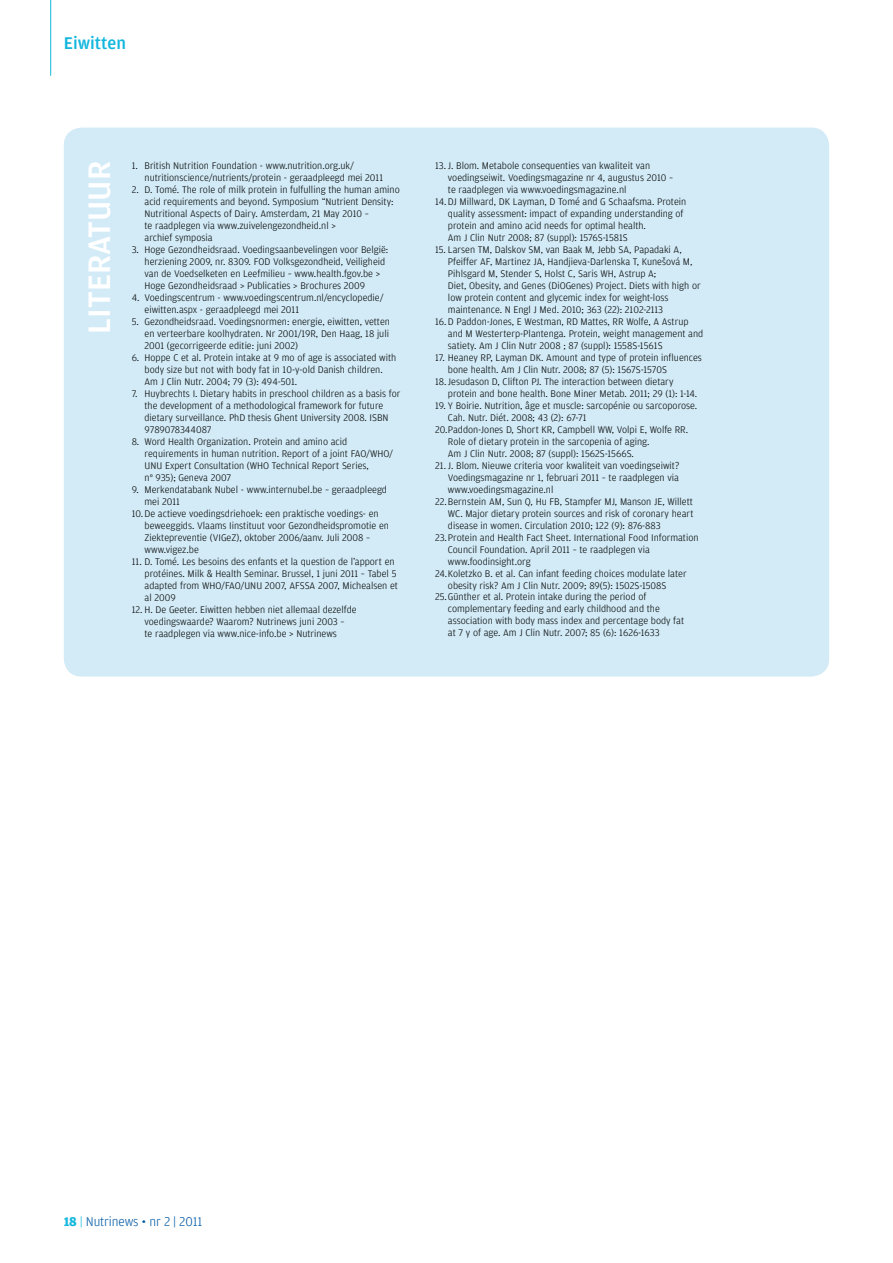
<style>
.page{position:relative;width:893px;height:1263px;background:#fff}
.page>*{position:absolute;margin:0;border:0;box-sizing:border-box;transform-origin:0 0}
.t1{font:500 33px "Amplitude";color:#fff}
.t2{font:500 18px "Amplitude";color:#14b7de}
.t3{font:300 13.5px "Amplitude";letter-spacing:-.01em;color:#0059a6}
.t4{font:300 10.2px/12px "Amplitude";color:#000}
.s1{font-weight:700;color:#14b7de}
.s2{color:#14b7de}
</style>
<div class="page">
<div style="left:64px;top:128px;width:765px;height:548px;background:#d2ebf7;border-radius:18px"></div>
<hr style="left:50px;top:0;width:1px;height:76px;background:#14b7de">
<h2 class="t2" style="left:64px;top:33px;width:64px">Eiwitten</h2>
<h1 class="t1" style="left:81px;top:334px;width:174px;rotate:-90deg">LITERATUUR</h1>
<p class="t4" style="left:145px;top:159px;width:240px;text-indent:-13px">1. British Nutrition Foundation - www.nutrition.org.uk/ nutritionscience/nutrients/protein - geraadpleegd mei 2011</p>
<p class="t4" style="left:145px;top:183px;width:257px;text-indent:-13px">2. D. Tomé. The role of milk protein in fulfulling the human amino acid requirements and beyond. Symposium “Nutrient Density:<br>Nutritional Aspects of Dairy. Amsterdam, 21 May 2010 –<br>te raadplegen via www.zuivelengezondheid.nl &gt;<br>archief symposia</p>
<p class="t4" style="left:145px;top:243px;width:245px;text-indent:-13px">3. Hoge Gezondheidsraad. Voedingsaanbevelingen voor België: herziening 2009, nr. 8309. FOD Volksgezondheid, Veiligheid van de Voedselketen en Leefmilieu – www.health.fgov.be &gt; Hoge Gezondheidsraad &gt; Publicaties &gt; Brochures 2009</p>
<p class="t4" style="left:145px;top:291px;width:241px;text-indent:-13px">4. Voedingscentrum - www.voedingscentrum.nl/encyclopedie/ eiwitten.aspx - geraadpleegd mei 2011</p>
<p class="t4" style="left:145px;top:315px;width:247px;text-align:justify;text-indent:-13px">5. Gezondheidsraad. Voedingsnormen: energie, eiwitten, vetten en verteerbare koolhydraten. Nr 2001/19R, Den Haag, 18 juli 2001 (gecorrigeerde editie: juni 2002)</p>
<p class="t4" style="left:145px;top:351px;width:253px;text-indent:-13px">6. Hoppe C et al. Protein intake at 9 mo of age is associated with body size but not with body fat in 10-y-old Danish children.<br>Am J Clin Nutr. 2004; 79 (3): 494-501.</p>
<p class="t4" style="left:145px;top:387px;width:257px;text-indent:-13px">7. Huybrechts I. Dietary habits in preschool children as a basis for the development of a methodological framework for future dietary surveillance. PhD thesis Ghent University 2008. ISBN 9789078344087</p>
<p class="t4" style="left:145px;top:435px;width:250px;text-indent:-13px">8. Word Health Organization. Protein and amino acid requirements in human nutrition. Report of a joint FAO/WHO/ UNU Expert Consultation (WHO Technical Report Series,<br>n° 935); Geneva 2007</p>
<p class="t4" style="left:132px;top:483px;width:257px">9. Merkendatabank Nubel - www.internubel.be – geraadpleegd</p>
<p class="t4" style="left:145px;top:495px;width:37px">mei 2011</p>
<p class="t4" style="left:132px;top:507px;width:248px">10.De actieve voedingsdriehoek: een praktische voedings- en</p>
<p class="t4" style="left:145px;top:519px;width:246px">beweeggids. Vlaams Iinstituut voor Gezondheidspromotie en</p>
<p class="t4" style="left:145px;top:531px;width:227px">Ziektepreventie (VIGeZ), oktober 2006/aanv. Juli 2008 –</p>
<p class="t4" style="left:145px;top:543px;width:56px">www.vigez.be</p>
<p class="t4" style="left:145px;top:555px;width:255px;text-indent:-13px">11. D. Tomé. Les besoins des enfants et la question de l’apport en protéines. Milk &amp; Health Seminar. Brussel, 1 juni 2011 – Tabel 5 adapted from WHO/FAO/UNU 2007, AFSSA 2007, Michealsen et al 2009</p>
<p class="t4" style="left:145px;top:603px;width:214px;text-indent:-13px">12. H. De Geeter. Eiwitten hebben niet allemaal dezelfde voedingswaarde? Waarom? Nutrinews juni 2003 –<br>te raadplegen via www.nice-info.be &gt; Nutrinews</p>
<p class="t4" style="left:435px;top:159px;width:216px">13. J. Blom. Metabole consequenties van kwaliteit van</p>
<p class="t4" style="left:448px;top:171px;width:227px">voedingseiwit. Voedingsmagazine nr 4, augustus 2010 –</p>
<p class="t4" style="left:448px;top:183px;width:180px">te raadplegen via www.voedingsmagazine.nl</p>
<p class="t4" style="left:435px;top:195px;width:253px">14.DJ Millward, DK Layman, D Tomé and G Schaafsma. Protein</p>
<p class="t4" style="left:448px;top:207px;width:237px">quality assessment: impact of expanding understanding of</p>
<p class="t4" style="left:448px;top:219px;width:200px">protein and amino acid needs for optimal health.</p>
<p class="t4" style="left:448px;top:231px;width:181px">Am J Clin Nutr 2008; 87 (suppl): 1576S-1581S</p>
<p class="t4" style="left:435px;top:243px;width:248px">15. Larsen TM, Dalskov SM, van Baak M, Jebb SA, Papadaki A,</p>
<p class="t4" style="left:448px;top:255px;width:246px">Pfeiffer AF, Martinez JA, Handjieva-Darlenska T, Kunešová M,</p>
<p class="t4" style="left:448px;top:267px;width:210px">Pihlsgard M, Stender S, Holst C, Saris WH, Astrup A;</p>
<p class="t4" style="left:448px;top:279px;width:254px">Diet, Obesity, and Genes (DiOGenes) Project. Diets with high or</p>
<p class="t4" style="left:448px;top:291px;width:222px">low protein content and glycemic index for weight-loss</p>
<p class="t4" style="left:448px;top:303px;width:217px">maintenance. N Engl J Med. 2010; 363 (22): 2102-2113</p>
<p class="t4" style="left:435px;top:315px;width:255px">16.D Paddon-Jones, E Westman, RD Mattes, RR Wolfe, A Astrup</p>
<p class="t4" style="left:448px;top:327px;width:257px">and M Westerterp-Plantenga. Protein, weight management and</p>
<p class="t4" style="left:448px;top:339px;width:216px">satiety. Am J Clin Nutr 2008 ; 87 (suppl): 1558S-1561S</p>
<p class="t4" style="left:435px;top:351px;width:268px">17. Heaney RP, Layman DK. Amount and type of protein influences</p>
<p class="t4" style="left:448px;top:363px;width:221px">bone health. Am J Clin Nutr. 2008; 87 (5): 1567S-1570S</p>
<p class="t4" style="left:435px;top:375px;width:240px">18.Jesudason D, Clifton PJ. The interaction between dietary</p>
<p class="t4" style="left:448px;top:387px;width:251px">protein and bone health. Bone Miner Metab. 2011; 29 (1): 1-14.</p>
<p class="t4" style="left:435px;top:399px;width:264px">19. Y Boirie. Nutrition, âge et muscle: sarcopénie ou sarcoporose.</p>
<p class="t4" style="left:448px;top:411px;width:140px">Cah. Nutr. Diét. 2008; 43 (2): 67-71</p>
<p class="t4" style="left:435px;top:423px;width:255px">20.Paddon-Jones D, Short KR, Campbell WW, Volpi E, Wolfe RR.</p>
<p class="t4" style="left:448px;top:435px;width:203px">Role of dietary protein in the sarcopenia of aging.</p>
<p class="t4" style="left:448px;top:447px;width:188px">Am J Clin Nutr. 2008; 87 (suppl): 1562S-1566S.</p>
<p class="t4" style="left:435px;top:459px;width:246px">21. J. Blom. Nieuwe criteria voor kwaliteit van voedingseiwit?</p>
<p class="t4" style="left:448px;top:471px;width:233px">Voedingsmagazine nr 1, februari 2011 – te raadplegen via</p>
<p class="t4" style="left:448px;top:483px;width:107px">www.voedingsmagazine.nl</p>
<p class="t4" style="left:435px;top:495px;width:259px">22.Bernstein AM, Sun Q, Hu FB, Stampfer MJ, Manson JE, Willett</p>
<p class="t4" style="left:448px;top:507px;width:247px">WC. Major dietary protein sources and risk of coronary heart</p>
<p class="t4" style="left:448px;top:519px;width:214px">disease in women. Circulation 2010; 122 (9): 876-883</p>
<p class="t4" style="left:435px;top:531px;width:265px">23.Protein and Health Fact Sheet. International Food Information</p>
<p class="t4" style="left:448px;top:543px;width:203px">Council Foundation. April 2011 – te raadplegen via</p>
<p class="t4" style="left:448px;top:555px;width:84px">www.foodinsight.org</p>
<p class="t4" style="left:435px;top:567px;width:253px">24.Koletzko B. et al. Can infant feeding choices modulate later</p>
<p class="t4" style="left:448px;top:579px;width:220px">obesity risk? Am J Clin Nutr. 2009; 89(5): 1502S-1508S</p>
<p class="t4" style="left:435px;top:591px;width:213px">25.Günther et al. Protein intake during the period of</p>
<p class="t4" style="left:448px;top:603px;width:213px">complementary feeding and early childhood and the</p>
<p class="t4" style="left:448px;top:615px;width:238px">association with body mass index and percentage body fat</p>
<p class="t4" style="left:448px;top:627px;width:213px">at 7 y of age. Am J Clin Nutr. 2007; 85 (6): 1626-1633</p>
<h3 class="t3" style="left:64px;top:1214px;width:140px"><span class="s1">18</span> <span class="s2">|</span> Nutrinews • nr 2 | 2011</h3>
</div>
